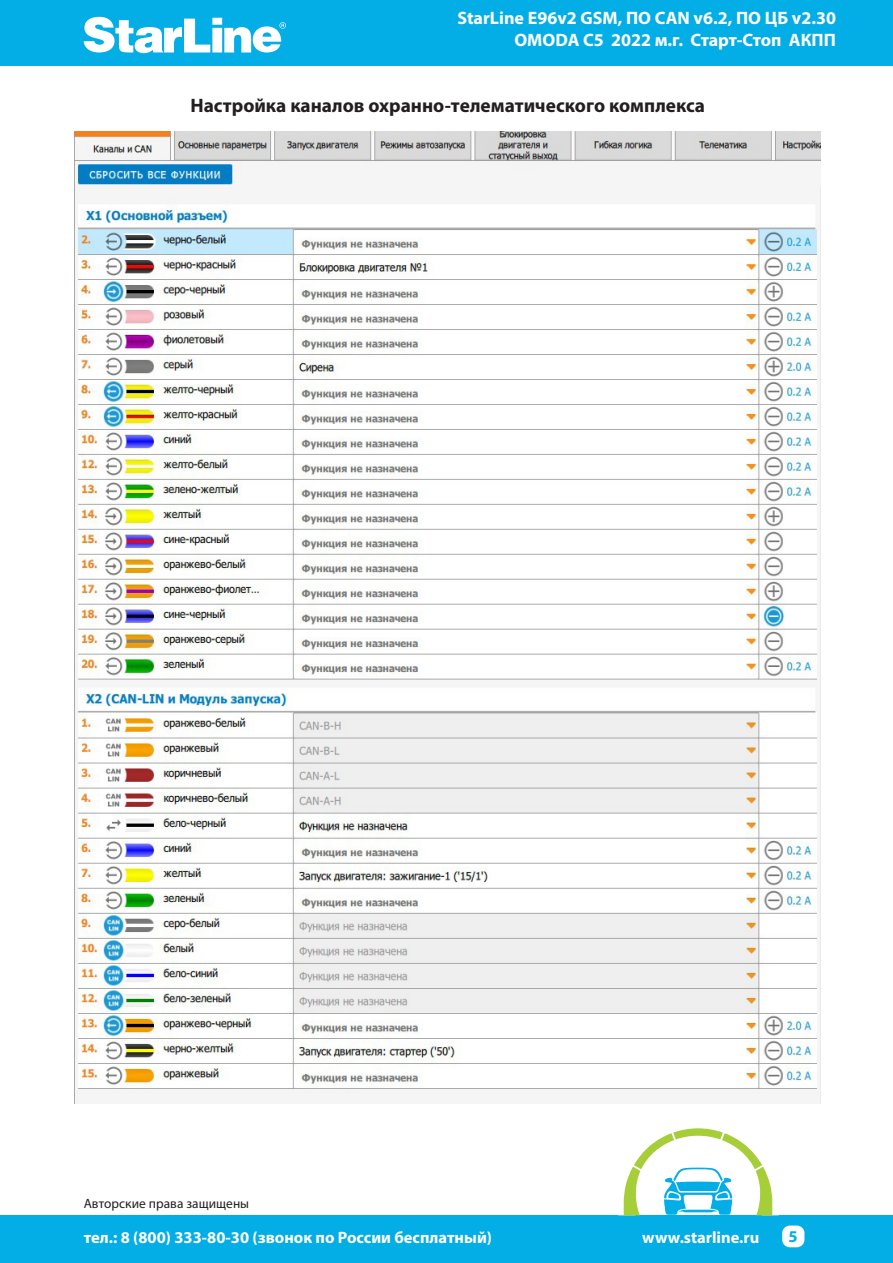
<style>
.page{position:relative;width:893px;height:1263px;background:#fff}
.page>*{position:absolute;margin:0;border:0;box-sizing:border-box;transform-origin:0 0}
.текст_таблиц_заголов{font:700 19.5px "Myriad Pro";color:#231f20}
.t1{font:700 18px/21.6px "Myriad Pro";color:#fff;text-align:right}
.t2{font:700 16.5px "Myriad Pro";color:#fff}
.t3{font:700 16.5px "Myriad Pro";color:#03ade5}
.t4{font:13.5px "Myriad Pro";color:#231f20}
</style>
<div class="page">
<div style="left:0;top:0;width:893px;height:65px;background:#03ade5"></div>
<svg style="left:84px;top:17px;width:202px;height:36px"></svg>
<div style="left:0;top:1215px;width:893px;height:48px;background:#03ade5"></div>
<div style="left:782px;top:1225px;width:22px;height:22px;background:#fff;border-radius:8px"></div>
<svg style="left:623px;top:1128px;width:150px;height:87px"></svg>
<img style="left:75px;top:132px;width:746px;height:548px">
<svg style="left:75px;top:680px;width:746px;height:424px"></svg>
<p class="t1" style="left:457px;top:7px;width:380px">StarLine E96v2 GSM, ПО CAN v6.2, ПО ЦБ v2.30<br>OMODA C5 2022 м.г. Старт-Стоп АКПП</p>
<p class="текст_таблиц_заголов" style="left:191px;top:92px;width:516px">Настройка каналов охранно-телематического комплекса</p>
<p class="t4" style="left:84px;top:1195px;width:167px">Авторские права защищены</p>
<p class="t2" style="left:84px;top:1226px;width:410px">тел.: 8 (800) 333-80-30 (звонок по России бесплатный)</p>
<p class="t2" style="left:642px;top:1226px;width:119px">www.starline.ru</p>
<p class="t3" style="left:789px;top:1226px;width:11px">5</p>
</div>
